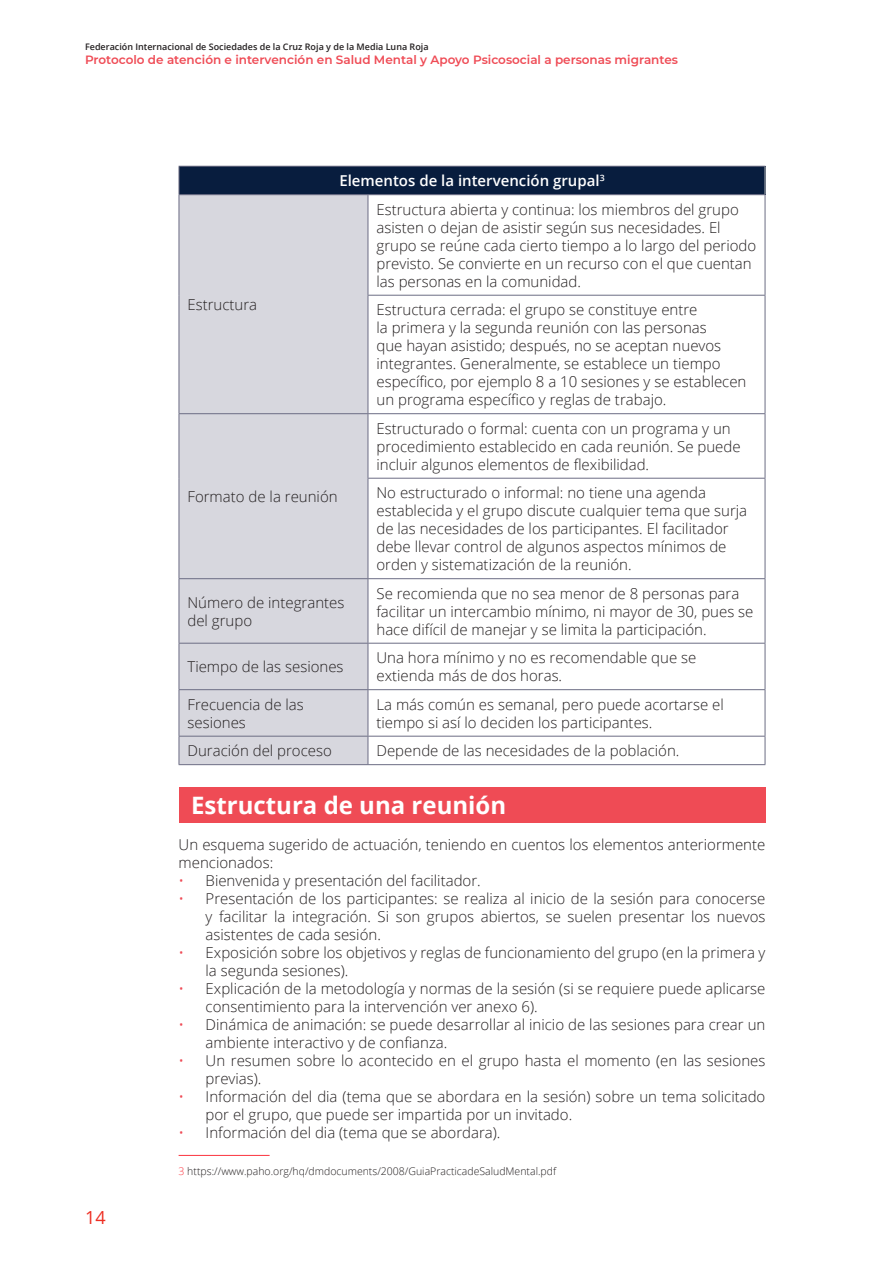
<style>
.page{position:relative;width:893px;height:1263px;background:#fff}
.page>*{position:absolute;margin:0;border:0;box-sizing:border-box;transform-origin:0 0}
.Cover_boilerplate_te{font:700 24px "Open Sans";color:#fff}
.t1{font:18px "Open Sans";color:#ee2e22}
.Cover_boilerplate_te-2{font:300 15px/18px "Open Sans";color:#231f20}
.t2{font:600 15px "Open Sans";color:#fff}
.t3{font:600 12px "Montserrat";color:#ef4b55}
.Cover_boilerplate_te-3{font:300 10.5px "Open Sans";color:#231f20}
.t4{font:600 9px "Open Sans";color:#231f20}
.s1{color:#ef4b55}
.s2{color:#fb333e}
</style>
<div class="page">
<div style="left:179px;top:166px;width:586px;height:29px;background:#081d3e"></div>
<div style="left:180px;top:195px;width:188px;height:569px;background:#d7d7de"></div>
<svg style="left:369px;top:195px;width:396px;height:569px"></svg>
<hr style="left:765px;top:195px;width:1px;height:100px;background:#6c6d84">
<hr style="left:368px;top:295px;width:397px;height:1px;background:#6c6d84">
<hr style="left:765px;top:296px;width:1px;height:117px;background:#6c6d84">
<hr style="left:368px;top:413px;width:397px;height:1px;background:#6c6d84">
<hr style="left:765px;top:414px;width:1px;height:64px;background:#6c6d84">
<hr style="left:368px;top:478px;width:397px;height:1px;background:#6c6d84">
<hr style="left:765px;top:479px;width:1px;height:99px;background:#6c6d84">
<hr style="left:368px;top:578px;width:397px;height:1px;background:#6c6d84">
<hr style="left:765px;top:579px;width:1px;height:64px;background:#6c6d84">
<hr style="left:368px;top:643px;width:397px;height:1px;background:#6c6d84">
<hr style="left:765px;top:643px;width:1px;height:46px;background:#6c6d84">
<hr style="left:368px;top:689px;width:397px;height:1px;background:#6c6d84">
<hr style="left:765px;top:690px;width:1px;height:46px;background:#6c6d84">
<hr style="left:368px;top:736px;width:397px;height:1px;background:#6c6d84">
<svg style="left:765px;top:736px;width:1px;height:28px"></svg>
<hr style="left:368px;top:764px;width:397px;height:1px;background:#6c6d84">
<svg style="left:179px;top:167px;width:1px;height:27px"></svg>
<hr style="left:179px;top:166px;width:189px;height:1px;background:#6c6d84">
<hr style="left:368px;top:166px;width:397px;height:1px;background:#6c6d84">
<svg style="left:765px;top:167px;width:1px;height:27px"></svg>
<hr style="left:368px;top:194px;width:397px;height:1px;background:#6c6d84">
<hr style="left:179px;top:194px;width:189px;height:1px;background:#6c6d84">
<hr style="left:179px;top:195px;width:1px;height:100px;background:#6c6d84">
<hr style="left:368px;top:195px;width:1px;height:100px;background:#6c6d84">
<hr style="left:179px;top:295px;width:1px;height:118px;background:#6c6d84">
<hr style="left:368px;top:296px;width:1px;height:117px;background:#6c6d84">
<hr style="left:179px;top:413px;width:189px;height:1px;background:#6c6d84">
<hr style="left:179px;top:414px;width:1px;height:64px;background:#6c6d84">
<hr style="left:368px;top:414px;width:1px;height:64px;background:#6c6d84">
<hr style="left:179px;top:478px;width:1px;height:100px;background:#6c6d84">
<hr style="left:368px;top:479px;width:1px;height:99px;background:#6c6d84">
<hr style="left:179px;top:578px;width:189px;height:1px;background:#6c6d84">
<hr style="left:179px;top:579px;width:1px;height:64px;background:#6c6d84">
<hr style="left:368px;top:579px;width:1px;height:64px;background:#6c6d84">
<hr style="left:179px;top:643px;width:189px;height:1px;background:#6c6d84">
<hr style="left:179px;top:643px;width:1px;height:46px;background:#6c6d84">
<hr style="left:368px;top:643px;width:1px;height:46px;background:#6c6d84">
<hr style="left:179px;top:689px;width:189px;height:1px;background:#6c6d84">
<hr style="left:179px;top:690px;width:1px;height:46px;background:#6c6d84">
<hr style="left:368px;top:690px;width:1px;height:46px;background:#6c6d84">
<hr style="left:179px;top:736px;width:189px;height:1px;background:#6c6d84">
<svg style="left:179px;top:736px;width:1px;height:28px"></svg>
<svg style="left:368px;top:736px;width:1px;height:28px"></svg>
<hr style="left:179px;top:764px;width:189px;height:1px;background:#6c6d84">
<hr style="left:179px;top:1155px;width:91px;height:1px;background:#fb333e">
<div style="left:179px;top:788px;width:586px;height:35px;background:#ef4b55"></div>
<p class="t4" style="left:85px;top:41px;width:345px">Federación Internacional de Sociedades de la Cruz Roja y de la Media Luna Roja</p>
<p class="t3" style="left:85px;top:52px;width:594px">Protocolo de atención e intervención en Salud Mental y Apoyo Psicosocial a personas migrantes</p>
<p class="Cover_boilerplate_te-2" style="left:187px;top:295px;width:71px">Estructura</p>
<p class="t2" style="left:339px;top:170px;width:267px">Elementos de la intervención grupal<sup>3</sup></p>
<p class="Cover_boilerplate_te-2" style="left:376px;top:200px;width:381px">Estructura abierta y continua: los miembros del grupo asisten o dejan de asistir según sus necesidades. El grupo se reúne cada cierto tiempo a lo largo del periodo previsto. Se convierte en un recurso con el que cuentan las personas en la comunidad.</p>
<p class="Cover_boilerplate_te-2" style="left:376px;top:300px;width:371px">Estructura cerrada: el grupo se constituye entre<br>la primera y la segunda reunión con las personas<br>que hayan asistido; después, no se aceptan nuevos integrantes. Generalmente, se establece un tiempo específico, por ejemplo 8 a 10 sesiones y se establecen un programa específico y reglas de trabajo.</p>
<p class="Cover_boilerplate_te-2" style="left:187px;top:487px;width:152px">Formato de la reunión</p>
<p class="Cover_boilerplate_te-2" style="left:376px;top:419px;width:366px">Estructurado o formal: cuenta con un programa y un procedimiento establecido en cada reunión. Se puede incluir algunos elementos de flexibilidad.</p>
<p class="Cover_boilerplate_te-2" style="left:376px;top:483px;width:372px">No estructurado o informal: no tiene una agenda establecida y el grupo discute cualquier tema que surja de las necesidades de los participantes. El facilitador debe llevar control de algunos aspectos mínimos de orden y sistematización de la reunión.</p>
<p class="Cover_boilerplate_te-2" style="left:187px;top:593px;width:158px">Número de integrantes del grupo</p>
<p class="Cover_boilerplate_te-2" style="left:376px;top:584px;width:378px">Se recomienda que no sea menor de 8 personas para facilitar un intercambio mínimo, ni mayor de 30, pues se hace difícil de manejar y se limita la participación.</p>
<p class="Cover_boilerplate_te-2" style="left:187px;top:657px;width:158px">Tiempo de las sesiones</p>
<p class="Cover_boilerplate_te-2" style="left:376px;top:648px;width:321px">Una hora mínimo y no es recomendable que se extienda más de dos horas.</p>
<p class="Cover_boilerplate_te-2" style="left:187px;top:695px;width:118px">Frecuencia de las sesiones</p>
<p class="Cover_boilerplate_te-2" style="left:376px;top:695px;width:349px">La más común es semanal, pero puede acortarse el tiempo si así lo deciden los participantes.</p>
<p class="Cover_boilerplate_te-2" style="left:187px;top:741px;width:146px">Duración del proceso</p>
<p class="Cover_boilerplate_te-2" style="left:376px;top:741px;width:304px">Depende de las necesidades de la población.</p>
<p class="Cover_boilerplate_te" style="left:191px;top:788px;width:317px">Estructura de una reunión</p>
<p class="Cover_boilerplate_te-2" style="left:179px;top:835px;width:588px">Un esquema sugerido de actuación, teniendo en cuentos los elementos anteriormente mencionados:</p>
<p class="Cover_boilerplate_te-2" style="left:179px;top:871px;width:304px"><span class="s1">•</span> Bienvenida y presentación del facilitador.</p>
<p class="Cover_boilerplate_te-2" style="left:206px;top:889px;width:561px;text-align:justify;text-indent:-27px"><span class="s1">•</span> Presentación de los participantes: se realiza al inicio de la sesión para conocerse y facilitar la integración. Si son grupos abiertos, se suelen presentar los nuevos asistentes de cada sesión.</p>
<p class="Cover_boilerplate_te-2" style="left:206px;top:943px;width:561px;text-indent:-27px"><span class="s1">•</span> Exposición sobre los objetivos y reglas de funcionamiento del grupo (en la primera y la segunda sesiones).</p>
<p class="Cover_boilerplate_te-2" style="left:206px;top:979px;width:561px;text-indent:-27px"><span class="s1">•</span> Explicación de la metodología y normas de la sesión (si se requiere puede aplicarse consentimiento para la intervención ver anexo 6).</p>
<p class="Cover_boilerplate_te-2" style="left:206px;top:1015px;width:561px;text-indent:-27px"><span class="s1">•</span> Dinámica de animación: se puede desarrollar al inicio de las sesiones para crear un ambiente interactivo y de confianza.</p>
<p class="Cover_boilerplate_te-2" style="left:206px;top:1051px;width:561px;text-indent:-27px"><span class="s1">•</span> Un resumen sobre lo acontecido en el grupo hasta el momento (en las sesiones previas).</p>
<p class="Cover_boilerplate_te-2" style="left:206px;top:1087px;width:561px;text-indent:-27px"><span class="s1">•</span> Información del dia (tema que se abordara en la sesión) sobre un tema solicitado por el grupo, que puede ser impartida por un invitado.</p>
<p class="Cover_boilerplate_te-2" style="left:179px;top:1123px;width:323px"><span class="s1">•</span> Información del dia (tema que se abordara).</p>
<p class="t1" style="left:85px;top:1205px;width:22px">14</p>
<p class="Cover_boilerplate_te-3" style="left:179px;top:1164px;width:379px"><span class="s2">3</span> https://www.paho.org/hq/dmdocuments/2008/GuiaPracticadeSaludMental.pdf</p>
</div>
